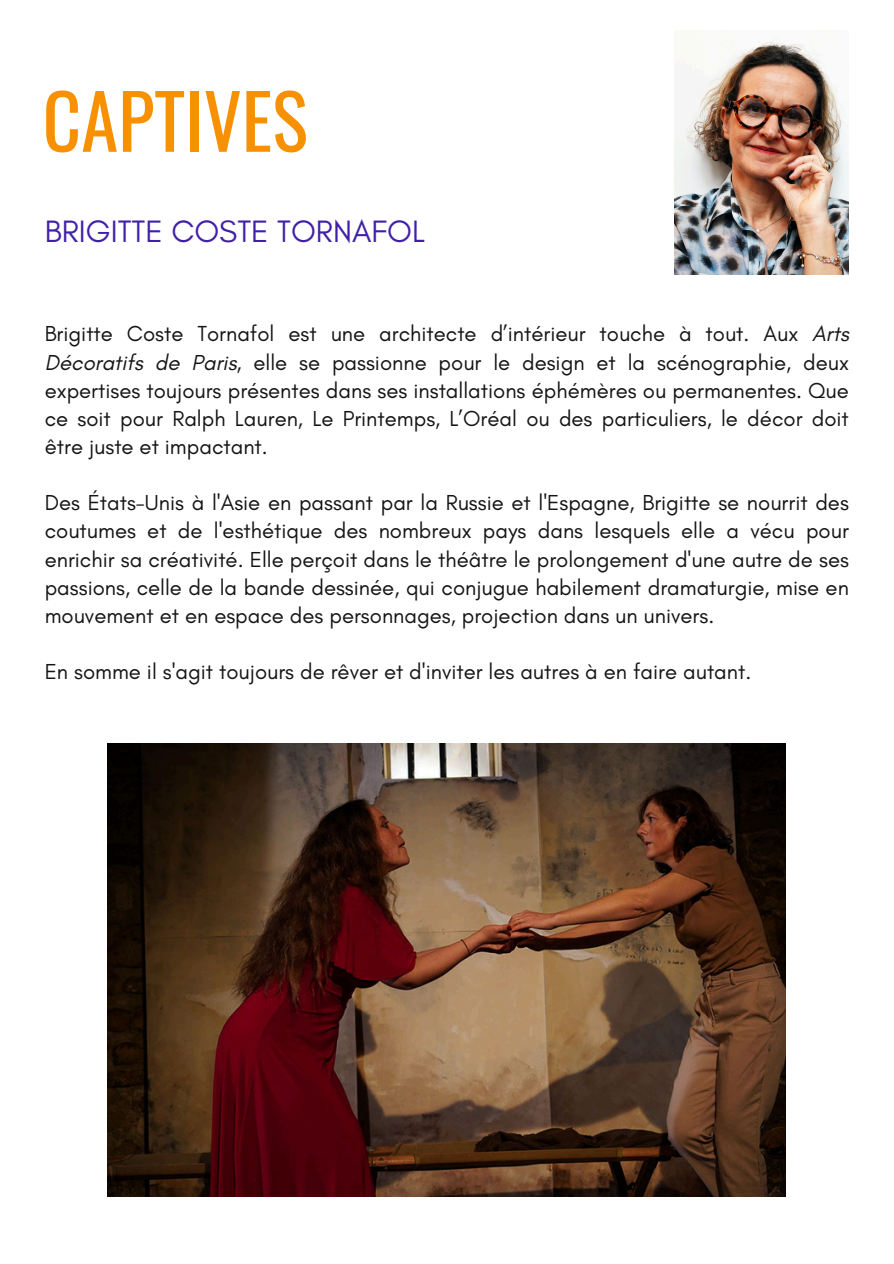
<style>
.page{position:relative;width:894px;height:1264px;background:#fff}
.page>*{position:absolute;margin:0;border:0;box-sizing:border-box;transform-origin:0 0}
.t1{font:75px "Oswald";color:#f79101}
.t2{font:31.5px "Glacial Indifference";color:#4120a9}
.t3{font:22.05px/28.2px "Glacial Indifference";color:#151515;text-align:justify}
.s1{font-style:italic}
</style>
<div class="page">
<img style="left:674px;top:38px;width:174px;height:237px">
<img style="left:108px;top:743px;width:677px;height:452px">
<p class="t1" style="left:43px;top:62px;width:266px">CAPTIVES</p>
<p class="t2" style="left:45px;top:212px;width:381px">BRIGITTE COSTE TORNAFOL</p>
<h1 class="t3" style="left:45px;top:319px;width:805px">Brigitte Coste Tornafol est une architecte d’intérieur touche à tout. Aux <span class="s1">Arts Décoratifs de Paris</span>, elle se passionne pour le design et la scénographie, deux expertises toujours présentes dans ses installations éphémères ou permanentes. Que ce soit pour Ralph Lauren, Le Printemps, L’Oréal ou des particuliers, le décor doit être juste et impactant.</h1>
<h2 class="t3" style="left:45px;top:488px;width:805px">Des États-Unis à l'Asie en passant par la Russie et l'Espagne, Brigitte se nourrit des coutumes et de l'esthétique des nombreux pays dans lesquels elle a vécu pour enrichir sa créativité. Elle perçoit dans le théâtre le prolongement d'une autre de ses passions, celle de la bande dessinée, qui conjugue habilement dramaturgie, mise en mouvement et en espace des personnages, projection dans un univers.</h2>
<p class="t3" style="left:45px;top:657px;width:707px">En somme il s'agit toujours de rêver et d'inviter les autres à en faire autant.</p>
</div>
